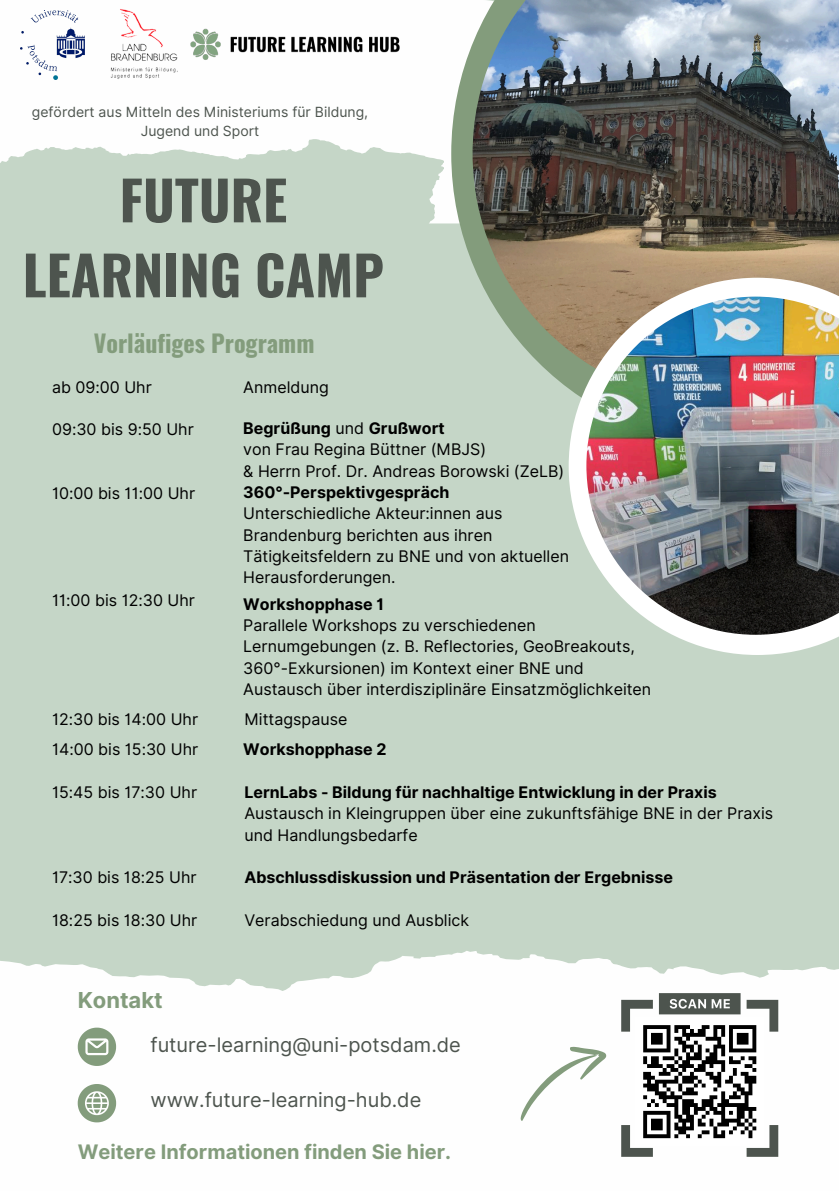
<style>
.page{position:relative;width:839px;height:1191px;background:#fff}
.page>*{position:absolute;margin:0;border:0;box-sizing:border-box;transform-origin:0 0}
.t1{font:700 54px/75px "Oswald";color:#4d544e;text-align:center}
.t2{font:700 24px "Oswald";color:#839c7c}
.t3{font:700 22px "Inter";color:#839c7c}
.t4{font:20px "Inter";color:#4d544e}
.t5{font:700 20px "Inter";color:#839c7c}
.t6{font:16px/21.4px "Inter";color:#000}
.t7{font:700 16px "Inter";color:#000}
.t8{font:14px/18.6px "Inter";color:#4d544e;text-align:center}
.s1{font-weight:700}
</style>
<div class="page">
<div style="left:0;top:0;width:838px;height:1191px;background:#c5d6c7"></div>
<div style="left:0;top:857px;width:838px;height:334px;background:#fefefe"></div>
<svg style="left:0;top:857px;width:838px;height:154px;fill:#c5d6c7"></svg>
<div style="left:0;top:0;width:451px;height:223px;background:#fefefe"></div>
<svg style="left:0;top:139px;width:443px;height:85px"></svg>
<svg style="left:451px;top:0;width:21px;height:262px;background:#b4c4b0"></svg>
<img style="left:472px;top:0;width:366px;height:388px">
<img style="left:20px;top:10px;width:65px;height:69px">
<img style="left:107px;top:5px;width:75px;height:78px">
<svg style="left:520px;top:1046px;width:87px;height:75px"></svg>
<svg style="left:621px;top:993px;width:157px;height:164px"></svg>
<img style="left:187px;top:23px;width:219px;height:43px">
<svg style="left:568px;top:278px;width:270px;height:377px"></svg>
<img style="left:586px;top:297px;width:252px;height:338px">
<svg style="left:78px;top:1028px;width:38px;height:38px"></svg>
<svg style="left:78px;top:1084px;width:38px;height:38px"></svg>
<h1 class="t8" style="left:32px;top:103px;width:338px">gefördert aus Mitteln des Ministeriums für Bildung,<br>Jugend und Sport</h1>
<p class="t1" style="left:23px;top:160px;width:363px">FUTURE<br>LEARNING CAMP</p>
<p class="t2" style="left:94px;top:324px;width:222px">Vorläufiges Programm</p>
<h6 class="t6" style="left:52px;top:376px;width:101px">ab 09:00 Uhr</h6>
<h6 class="t6" style="left:52px;top:419px;width:143px">09:30 bis 9:50 Uhr</h6>
<h6 class="t6" style="left:52px;top:483px;width:145px">10:00 bis 11:00 Uhr</h6>
<h6 class="t6" style="left:52px;top:590px;width:144px">11:00 bis 12:30 Uhr</h6>
<h6 class="t6" style="left:243px;top:376px;width:87px">Anmeldung</h6>
<p class="t6" style="left:243px;top:417px;width:327px"><span class="s1">Begrüßung</span> und <span class="s1">Grußwort<br></span>von Frau Regina Büttner (MBJS)<br>&amp; Herrn Prof. Dr. Andreas Borowski (ZeLB)<br><span class="s1">360°-Perspektivgespräch<br></span>Unterschiedliche Akteur:innen aus<br>Brandenburg berichten aus ihren<br>Tätigkeitsfeldern zu BNE und von aktuellen<br>Herausforderungen.</p>
<h5 class="t6" style="left:243px;top:593px;width:409px"><span class="s1">Workshopphase 1<br></span>Parallele Workshops zu verschiedenen Lernumgebungen (z. B. Reflectories, GeoBreakouts, 360°-Exkursionen) im Kontext einer BNE und Austausch über interdisziplinäre Einsatzmöglichkeiten</h5>
<h5 class="t6" style="left:52px;top:708px;width:148px">12:30 bis 14:00 Uhr</h5>
<h6 class="t6" style="left:244px;top:708px;width:104px">Mittagspause</h6>
<h6 class="t6" style="left:52px;top:739px;width:148px">14:00 bis 15:30 Uhr</h6>
<h6 class="t6" style="left:52px;top:782px;width:147px">15:45 bis 17:30 Uhr</h6>
<h6 class="t6" style="left:52px;top:867px;width:146px">17:30 bis 18:25 Uhr</h6>
<h6 class="t6" style="left:52px;top:910px;width:147px">18:25 bis 18:30 Uhr</h6>
<h6 class="t7" style="left:243px;top:740px;width:145px">Workshopphase 2</h6>
<p class="t6" style="left:244px;top:782px;width:530px"><span class="s1">LernLabs - Bildung für nachhaltige Entwicklung in der Praxis<br></span>Austausch in Kleingruppen über eine zukunftsfähige BNE in der Praxis und Handlungsbedarfe</p>
<h6 class="t7" style="left:244px;top:868px;width:430px">Abschlussdiskussion und Präsentation der Ergebnisse</h6>
<h6 class="t6" style="left:244px;top:910px;width:226px">Verabschiedung und Ausblick</h6>
<h2 class="t3" style="left:78px;top:987px;width:86px">Kontakt</h2>
<p class="t4" style="left:150px;top:1033px;width:312px">future-learning@uni-potsdam.de</p>
<h6 class="t4" style="left:150px;top:1088px;width:272px">www.future-learning-hub.de</h6>
<h6 class="t5" style="left:78px;top:1140px;width:375px">Weitere Informationen finden Sie hier.</h6>
</div>
